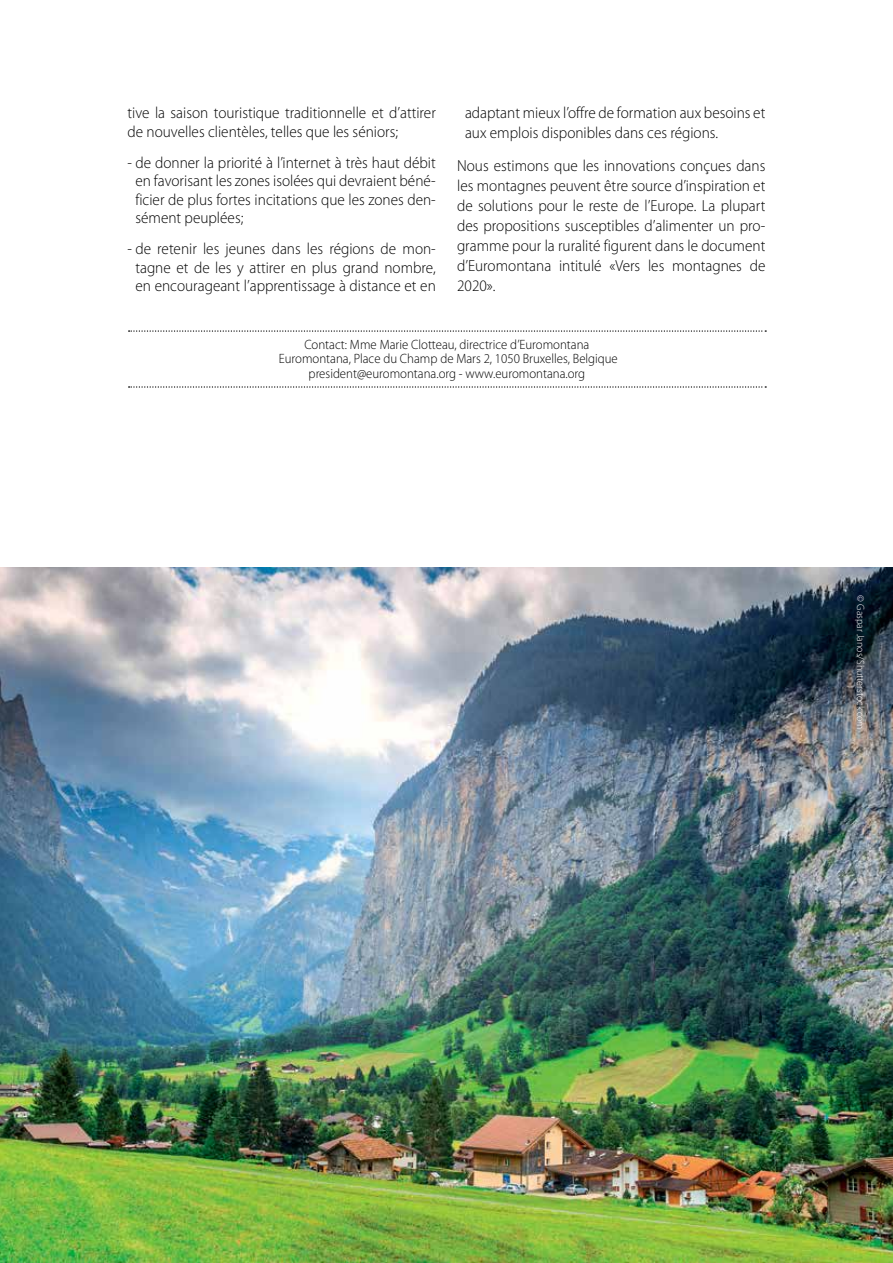
<style>
.page{position:relative;width:893px;height:1263px;background:#fff}
.page>*{position:absolute;margin:0;border:0;box-sizing:border-box;transform-origin:0 0}
.t1{font:300 16.05px/20px "Myriad Pro";color:#000;scale:.95 1}
.t2{font:300 13.5px/14.5px "Myriad Pro";color:#000;text-align:center;scale:.95 1}
.t3{font:300 10.5px "Myriad Pro";color:#fff;scale:.95 1}
</style>
<div class="page">
<svg style="left:129px;top:330px;width:637px;height:2px"></svg>
<svg style="left:129px;top:386px;width:637px;height:2px"></svg>
<img style="left:0;top:568px;width:893px;height:695px">
<p class="t1" style="left:128px;top:104px;width:326px;line-height:18.5px">tive la saison touristique traditionnelle et d’attirer de nouvelles clientèles, telles que les séniors;</p>
<p class="t1" style="left:135px;top:153px;width:318px;line-height:18.5px;text-align:justify;text-indent:-8px">- de donner la priorité à l’internet à très haut débit en favorisant les zones isolées qui devraient béné&shy;ficier de plus fortes incitations que les zones den&shy;sément peuplées;</p>
<p class="t1" style="left:128px;top:240px;width:326px;line-height:18.5px;text-align:center">- de retenir les jeunes dans les régions de mon&shy;tagne et de les y attirer en plus grand nombre, en encourageant l’apprentissage à distance et en</p>
<p class="t1" style="left:465px;top:103px;width:318px">adaptant mieux l’offre de formation aux besoins et aux emplois disponibles dans ces régions.</p>
<p class="t1" style="left:457px;top:156px;width:326px;text-align:justify">Nous estimons que les innovations conçues dans les montagnes peuvent être source d’inspiration et de solutions pour le reste de l’Europe. La plupart des propositions susceptibles d’alimenter un pro&shy;gramme pour la ruralité figurent dans le document d’Euromontana intitulé «Vers les montagnes de 2020».</p>
<p class="t2" style="left:279px;top:337px;width:358px">Contact: Mme Marie Clotteau, directrice d’Euromontana<br>Euromontana, Place du Champ de Mars 2, 1050 Bruxelles, Belgique president@euromontana.org - www.euromontana.org</p>
<p class="t3" style="left:867px;top:595px;width:143px;rotate:90deg">© Gaspar Janos/Shutterstock.com</p>
</div>
